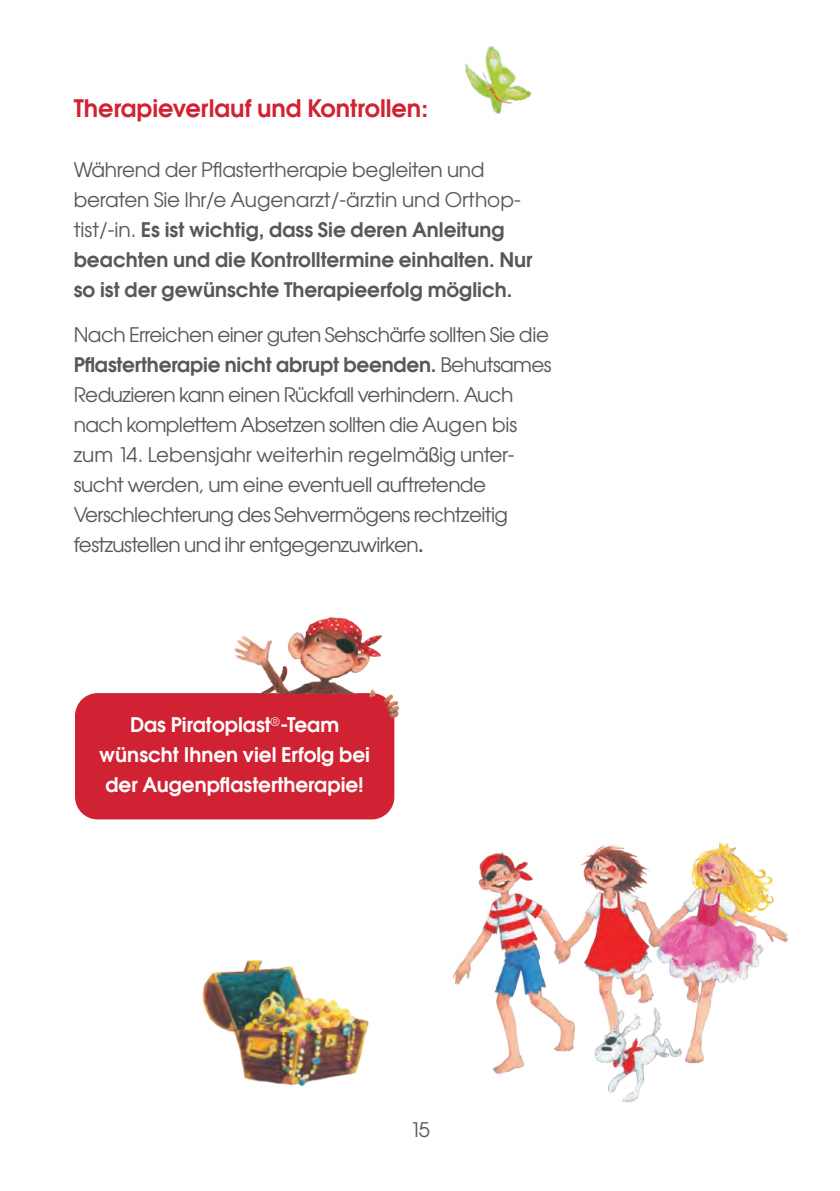
<style>
.page{position:relative;width:840px;height:1191px;background:#fff}
.page>*{position:absolute;margin:0;border:0;box-sizing:border-box;transform-origin:0 0}
.t1{font:24px "Avant Garde Gothic ITC Dm";color:#d12233}
.t2{font:20px/30px "Avant Garde Gothic ITC";letter-spacing:-.03em;color:#57585a}
.t3{font:20px/30px "Avant Garde Gothic ITC Dm";color:#57585a}
.t4{font:20px/30px "Avant Garde Gothic ITC Dm";color:#fff;text-align:center}
.s1{font-family:"Avant Garde Gothic ITC"}
.s2{font-family:"Avant Garde Gothic ITC Dm"}
</style>
<div class="page">
<img style="left:465px;top:46px;width:67px;height:68px">
<div style="left:75px;top:693px;width:319px;height:126px;background:#d12233;border-radius:23px"></div>
<img style="left:204px;top:617px;width:196px;height:106px">
<img style="left:453px;top:842px;width:335px;height:232px">
<img style="left:585px;top:1001px;width:103px;height:102px">
<img style="left:202px;top:960px;width:167px;height:127px">
<p class="t1" style="left:74px;top:93px;width:355px">Therapieverlauf und Kontrollen:</p>
<p class="t3" style="left:74px;top:155px;width:460px"><span class="s1">Während der Pflastertherapie begleiten und beraten Sie Ihr/e Augenarzt/-ärztin und Orthop&shy;tist/-in.</span> Es ist wichtig, dass Sie deren Anleitung beachten und die Kontrolltermine einhalten. Nur so ist der gewünschte Therapieerfolg möglich.</p>
<p class="t2" style="left:74px;top:320px;width:479px">Nach Erreichen einer guten Sehschärfe sollten Sie die <span class="s2">Pflastertherapie nicht abrupt beenden.</span> Behutsames Reduzieren kann einen Rückfall verhindern. Auch nach komplettem Absetzen sollten die Augen bis zum 14. Lebensjahr weiterhin regelmäßig unter&shy;sucht werden, um eine eventuell auftretende Verschlechterung des Sehvermögens rechtzeitig festzustellen und ihr entgegenzuwirken<span class="s2">.</span></p>
<p class="t4" style="left:99px;top:710px;width:272px">Das Piratoplast<sup>®</sup>-Team wünscht Ihnen viel Erfolg bei der Augenpflastertherapie!</p>
<p class="t2" style="left:410px;top:1115px;width:21px">15</p>
</div>
